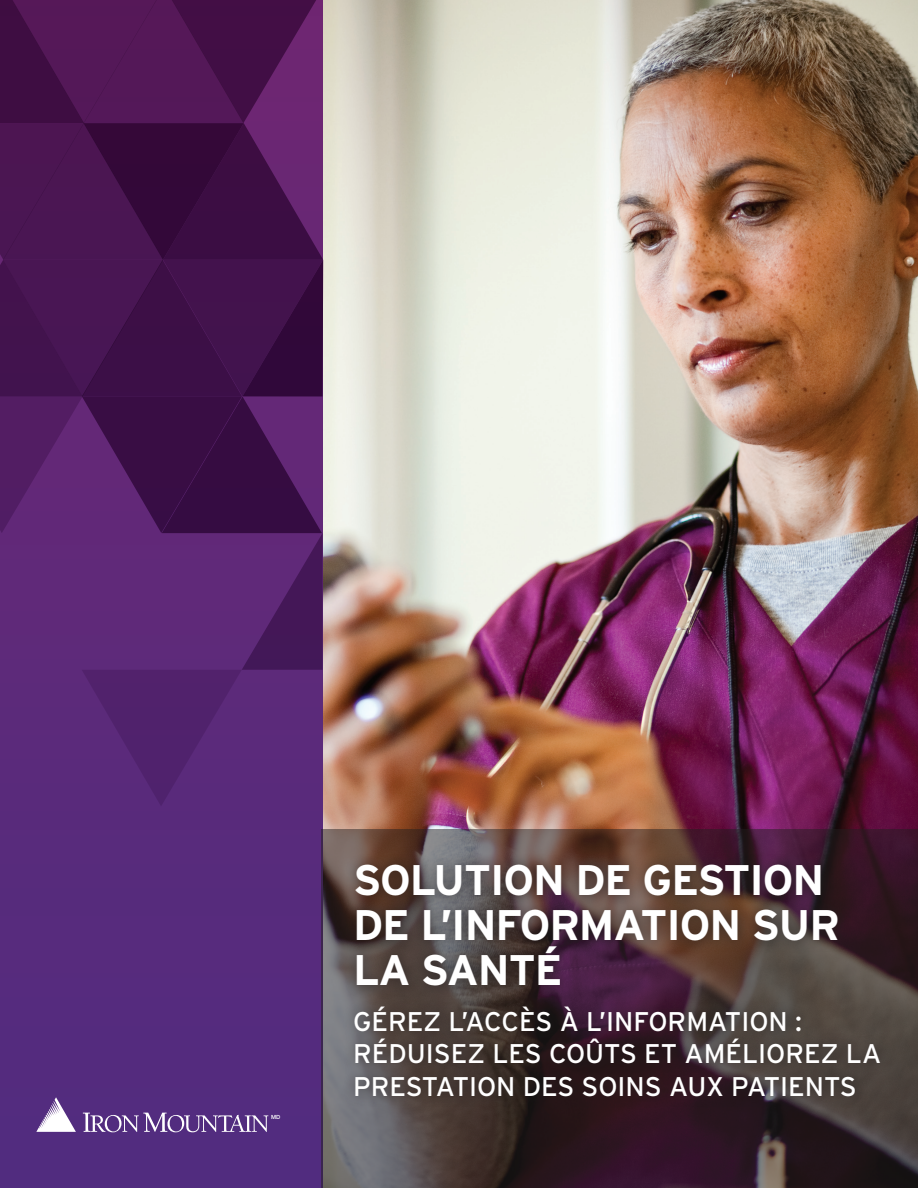
<style>
.page{position:relative;width:918px;height:1188px;background:#fff}
.page>*{position:absolute;margin:0;border:0;box-sizing:border-box;transform-origin:0 0}
.t1{font:700 42.75px/45px "Interstate";letter-spacing:-.025em;color:#fff}
.t2{font:27px/32.4px "Interstate";color:#fff}
.t3{font:500 5.7px "Helvetica Neue";color:#fff}
</style>
<div class="page">
<img style="left:323px;top:0;width:595px;height:829px">
<div style="left:0;top:0;width:323px;height:1188px;background:#562b7e"></div>
<svg style="left:0;top:0;width:324px;height:806px"></svg>
<svg style="left:321px;top:829px;width:597px;height:359px;background:#453439"></svg>
<div style="left:343px;top:853px;width:550px;height:256px;background:#231f20;opacity:.75"></div>
<svg style="left:36px;top:1097px;width:40px;height:35px"></svg>
<svg style="left:83px;top:1113px;width:185px;height:19px"></svg>
<p class="t3" style="left:271px;top:1114px;width:11px">MD</p>
<h1 class="t1" style="left:353px;top:857px;width:488px">SOLUTION DE GESTION<br>DE L’INFORMATION SUR<br>LA SANTÉ</h1>
<p class="t2" style="left:353px;top:1005px;width:530px">GÉREZ L’ACCÈS À L’INFORMATION :<br>RÉDUISEZ LES COÛTS ET AMÉLIOREZ LA<br>PRESTATION DES SOINS AUX PATIENTS</p>
</div>
